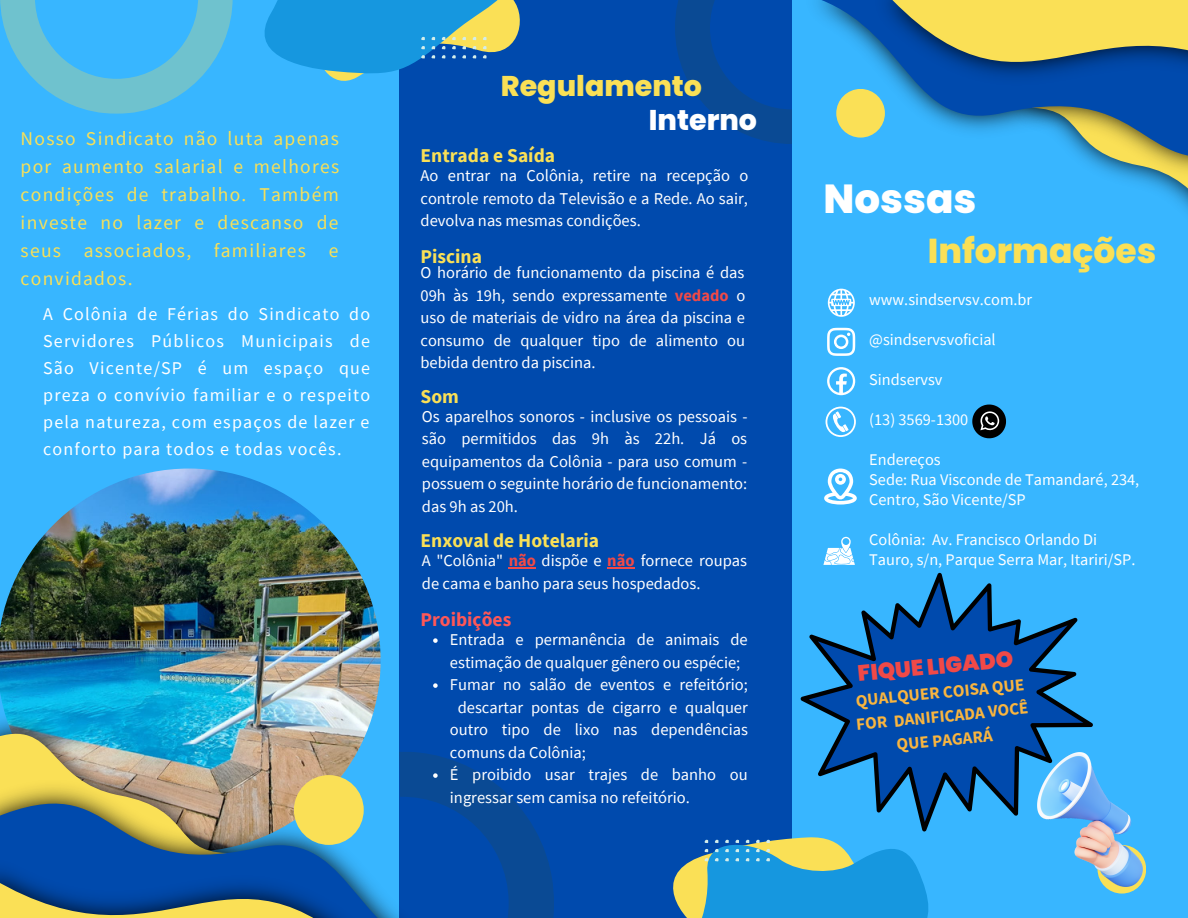
<style>
.page{position:relative;width:1188px;height:918px;background:#004aad}
.page>*{position:absolute;margin:0;border:0;box-sizing:border-box;transform-origin:0 0}
.t1{font:800 40.5px "Poppins";color:#fff}
.t2{font:800 34.5px "Poppins";color:#fae056}
.t3{font:800 28.5px "Poppins";color:#fae056}
.t4{font:800 28.5px "Poppins";color:#fff}
.t5{font:900 22.2px "Poppins";color:#f14947}
.t6{font:19.5px/28.2px "Source Sans Pro";letter-spacing:.065em;color:#fae056;text-align:justify}
.t7{font:700 19.5px "Source Sans Pro";color:#fae056}
.t8{font:700 19.5px "Source Sans Pro";color:#ff5757}
.t9{font:18px/27px "Source Sans Pro";letter-spacing:.065em;color:#fff;text-align:justify}
.t10{font:700 16.95px/23.7px "Source Sans Pro";color:#f9b53f;text-align:center}
.t11{font:16.5px/22.5px "Source Sans Pro";color:#fff}
.t12{font:16.35px/20px "Source Sans Pro";color:#fff}
.s1{font-weight:700;color:#f14947}
</style>
<div class="page">
<div style="left:792px;top:0;width:396px;height:918px;background:#38b6ff"></div>
<div style="left:0;top:0;width:399px;height:918px;background:#38b6ff"></div>
<svg style="left:676px;top:0;width:116px;height:144px"></svg>
<svg style="left:509px;top:567px;width:27px;height:1px"></svg>
<svg style="left:607px;top:567px;width:28px;height:1px"></svg>
<svg style="left:673px;top:837px;width:256px;height:81px"></svg>
<svg style="left:433px;top:638px;width:5px;height:5px"></svg>
<svg style="left:433px;top:683px;width:5px;height:5px"></svg>
<svg style="left:399px;top:752px;width:155px;height:166px"></svg>
<svg style="left:821px;top:0;width:28px;height:119px"></svg>
<img style="left:849px;top:0;width:43px;height:125px">
<svg style="left:892px;top:0;width:296px;height:211px"></svg>
<svg style="left:828px;top:289px;width:27px;height:28px"></svg>
<svg style="left:827px;top:328px;width:28px;height:28px"></svg>
<svg style="left:827px;top:367px;width:28px;height:28px"></svg>
<svg style="left:826px;top:407px;width:30px;height:30px"></svg>
<svg style="left:972px;top:405px;width:34px;height:33px"></svg>
<svg style="left:824px;top:469px;width:33px;height:36px"></svg>
<svg style="left:823px;top:537px;width:32px;height:28px"></svg>
<svg style="left:1098px;top:845px;width:48px;height:49px"></svg>
<div style="left:836px;top:89px;width:49px;height:49px;background:#fae056;border-radius:50%"></div>
<img style="left:1074px;top:770px;width:68px;height:116px">
<svg style="left:801px;top:573px;width:292px;height:258px"></svg>
<img style="left:0;top:469px;width:381px;height:292px">
<svg style="left:0;top:0;width:520px;height:113px"></svg>
<img style="left:0;top:701px;width:270px;height:60px">
<img style="left:0;top:716px;width:227px;height:45px">
<img style="left:0;top:761px;width:467px;height:157px">
<svg style="left:0;top:762px;width:439px;height:156px"></svg>
<img style="left:367px;top:836px;width:43px;height:82px">
<svg style="left:0;top:818px;width:367px;height:100px;background:#366896"></svg>
<div style="left:294px;top:775px;width:70px;height:70px;background:#fae056;border-radius:50%"></div>
<p class="t6" style="left:21px;top:124px;width:320px">Nosso Sindicato não luta apenas por aumento salarial e melhores condições de trabalho. Também investe no lazer e descanso de seus associados, familiares e convidados.</p>
<p class="t9" style="left:43px;top:300px;width:328px">A Colônia de Férias do Sindicato do Servidores Públicos Municipais de São Vicente/SP é um espaço que preza o convívio familiar e o respeito pela natureza, com espaços de lazer e conforto para todos e todas vocês.</p>
<p class="t3" style="left:501px;top:67px;width:203px">Regulamento</p>
<p class="t7" style="left:421px;top:143px;width:136px">Entrada e Saída</p>
<p class="t4" style="left:649px;top:100px;width:110px">Interno</p>
<p class="t11" style="left:421px;top:164px;width:329px;text-align:justify">Ao entrar na Colônia, retire na recepção o controle remoto da Televisão e a Rede. Ao sair, devolva nas mesmas condições.</p>
<p class="t7" style="left:421px;top:244px;width:63px">Piscina</p>
<p class="t11" style="left:421px;top:261px;width:326px;text-align:justify">O horário de funcionamento da piscina é das 09h às 19h, sendo expressamente <span class="s1">vedado</span> o uso de materiais de vidro na área da piscina e consumo de qualquer tipo de alimento ou bebida dentro da piscina.</p>
<p class="t7" style="left:421px;top:384px;width:40px">Som</p>
<p class="t11" style="left:422px;top:405px;width:327px;text-align:justify">Os aparelhos sonoros - inclusive os pessoais - são permitidos das 9h às 22h. Já os equipamentos da Colônia - para uso comum - possuem o seguinte horário de funcionamento: das 9h as 20h.</p>
<p class="t7" style="left:421px;top:528px;width:180px">Enxoval de Hotelaria</p>
<p class="t11" style="left:422px;top:549px;width:327px">A "Colônia" <span class="s1">não</span> dispõe e <span class="s1">não</span> fornece roupas de cama e banho para seus hospedados.</p>
<p class="t8" style="left:421px;top:607px;width:92px">Proibições</p>
<p class="t11" style="left:450px;top:628px;width:299px">Entrada e permanência de animais de estimação de qualquer gênero ou espécie;</p>
<p class="t11" style="left:450px;top:673px;width:299px">Fumar no salão de eventos e refeitório;</p>
<p class="t11" style="left:458px;top:695px;width:292px">descartar pontas de cigarro e qualquer</p>
<p class="t11" style="left:450px;top:718px;width:300px">outro tipo de lixo nas dependências</p>
<p class="t11" style="left:450px;top:740px;width:138px">comuns da Colônia;</p>
<p class="t11" style="left:450px;top:763px;width:299px">É proibido usar trajes de banho ou ingressar sem camisa no refeitório.</p>
<p class="t1" style="left:823px;top:170px;width:155px">Nossas</p>
<p class="t2" style="left:928px;top:227px;width:230px">Informações</p>
<p class="t12" style="left:869px;top:289px;width:165px">www.sindservsv.com.br</p>
<p class="t12" style="left:869px;top:329px;width:128px">@sindservsvoficial</p>
<p class="t12" style="left:869px;top:369px;width:75px">Sindservsv</p>
<p class="t12" style="left:869px;top:409px;width:101px">(13) 3569-1300</p>
<p class="t12" style="left:869px;top:449px;width:73px">Endereços</p>
<p class="t12" style="left:869px;top:469px;width:272px">Sede: Rua Visconde de Tamandaré, 234,<br>Centro, São Vicente/SP</p>
<p class="t12" style="left:869px;top:529px;width:268px">Colônia: Av. Francisco Orlando Di<br>Tauro, s/n, Parque Serra Mar, Itariri/SP.</p>
<p class="t5" style="left:856px;top:659px;width:158px;rotate:-6deg">FIQUE LIGADO</p>
<p class="t10" style="left:853px;top:690px;width:174px;rotate:-6deg">QUALQUER COISA QUE<br>FOR DANIFICADA VOCÊ<br>QUE PAGARÁ</p>
</div>
